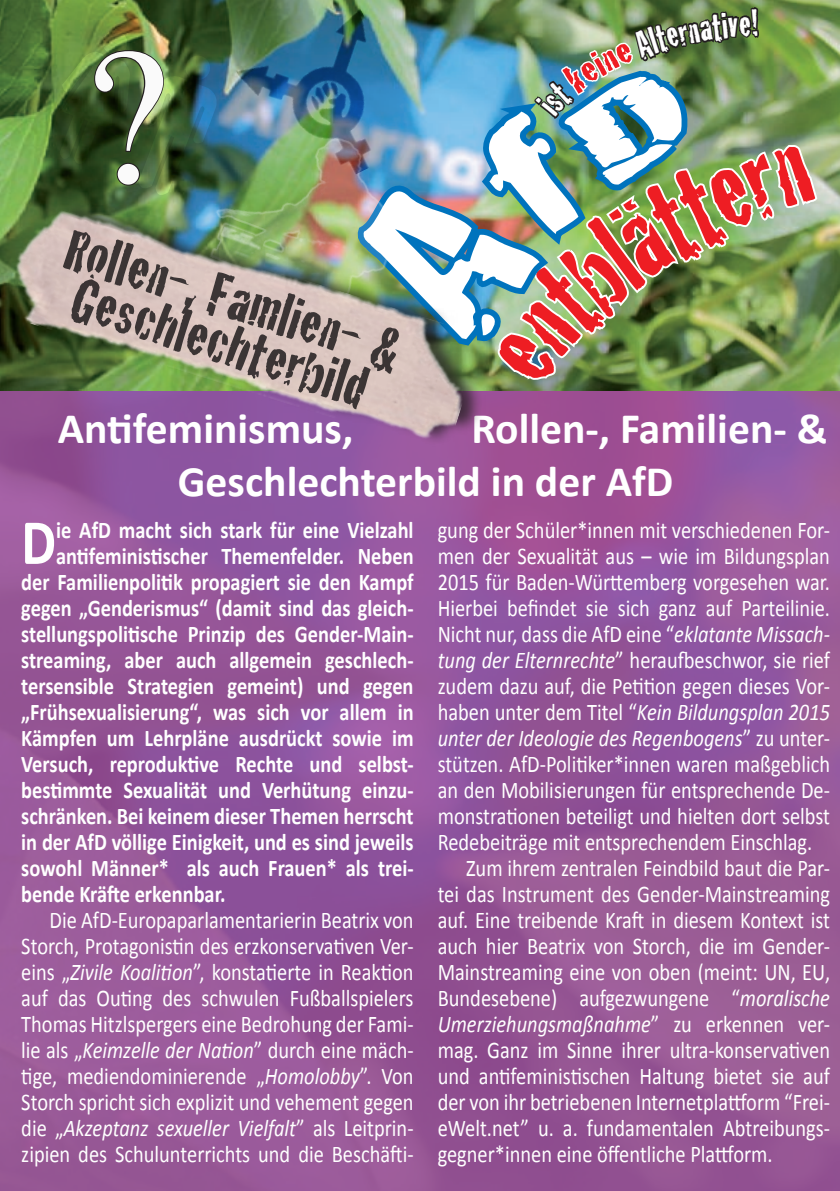
<style>
.page{position:relative;width:840px;height:1191px;background:#fff}
.page>*{position:absolute;margin:0;border:0;box-sizing:border-box;transform-origin:0 0}
.t1{font:195px "Times";color:#fafafa}
.t2{font:700 65px "Calibri";color:#fff;scale:.85 1}
.t3{font:61.4px/45.8px "Cracked";color:#231f20;text-align:center}
.t4{font:700 43.6px/52.4px "Calibri";color:#fff}
.t5{font:24px/26px "Calibri";color:#fff;text-align:justify;scale:.85 1}
.t6{font:700 24px "Calibri";color:#fff;scale:.85 1}
.t7{font:italic 24px "Calibri";color:#fff;scale:.85 1}
.s1{font-style:italic}
.s2{font-style:normal}
</style>
<div class="page">
<div style="left:0;top:0;width:839px;height:1191px;background:#965699"></div>
<img style="left:0;top:0;width:839px;height:390px">
<img style="left:219px;top:87px;width:17px;height:109px">
<img style="left:59px;top:29px;width:160px;height:167px">
<img style="left:0;top:196px;width:483px;height:258px">
<img style="left:236px;top:9px;width:112px;height:193px">
<img style="left:348px;top:0;width:470px;height:388px">
<h1 class="t1" style="left:82px;top:-65px;width:88px">?</h1>
<h3 class="t3" style="left:74px;top:223px;width:350px;rotate:17deg">Rollen-, Famlien- &amp;<br>Geschlechterbild</h3>
<h3 class="t4" style="left:58px;top:401px;width:297px">Antifeminismus,</h3>
<h3 class="t4" style="left:178px;top:401px;width:650px;text-indent:293px">Rollen-, Familien- &amp;<br>Geschlechterbild in der AfD</h3>
<h2 class="t2" style="left:21px;top:502px;width:42px">D</h2>
<p class="t6" style="left:56px;top:515px;width:422px">ie AfD macht sich stark für eine Vielzahl</p>
<p class="t6" style="left:56px;top:541px;width:422px">antifeministischer Themenfelder. Neben</p>
<p class="t6" style="left:21px;top:567px;width:463px">der Familienpolitik propagiert sie den Kampf</p>
<p class="t6" style="left:21px;top:593px;width:463px">gegen „Genderismus“ (damit sind das gleich-</p>
<p class="t6" style="left:21px;top:619px;width:463px">stellungspolitische Prinzip des Gender-Main-</p>
<p class="t6" style="left:21px;top:645px;width:463px">streaming, aber auch allgemein geschlech-</p>
<p class="t6" style="left:21px;top:671px;width:463px">tersensible Strategien gemeint) und gegen</p>
<p class="t6" style="left:21px;top:697px;width:463px">„Frühsexualisierung“, was sich vor allem in</p>
<p class="t6" style="left:21px;top:723px;width:463px">Kämpfen um Lehrpläne ausdrückt sowie im</p>
<p class="t6" style="left:21px;top:749px;width:463px">Versuch, reproduktive Rechte und selbst-</p>
<p class="t6" style="left:21px;top:775px;width:463px">bestimmte Sexualität und Verhütung einzu-</p>
<p class="t6" style="left:21px;top:801px;width:463px">schränken. Bei keinem dieser Themen herrscht</p>
<p class="t6" style="left:21px;top:827px;width:463px">in der AfD völlige Einigkeit, und es sind jeweils</p>
<p class="t6" style="left:21px;top:853px;width:463px">sowohl Männer* als auch Frauen* als trei-</p>
<p class="t6" style="left:21px;top:879px;width:242px">bende Kräfte erkennbar.</p>
<p class="t5" style="left:21px;top:906px;width:463px;text-indent:28px">Die AfD-Europaparlamentarierin Be-a-trix von Storch, Protagonistin des erzkonservativen Ver&shy;eins „<span class="s1">Zivile Koalition</span>”, konstatierte in Reaktion auf das Outing des schwulen Fußballspielers Thomas Hitzlspergers eine Bedrohung der Fami&shy;lie als „<span class="s1">Keimzelle der Nation</span>” durch eine mäch&shy;tige, mediendominierende „<span class="s1">Homolobby</span>”. Von Storch spricht sich explizit und vehement gegen die „<span class="s1">Akzeptanz sexueller Vielfalt</span>” als Leitprin&shy;zipien des Schulunterrichts und die Beschäfti-</p>
<p class="t5" style="left:437px;top:516px;width:463px">gung der Schüler*innen mit verschiedenen For-</p>
<p class="t5" style="left:437px;top:542px;width:463px">men der Sexualität aus – wie im Bildungsplan</p>
<p class="t5" style="left:437px;top:568px;width:463px">2015 für Baden-Württemberg vorgesehen war.</p>
<p class="t5" style="left:437px;top:594px;width:463px">Hierbei befindet sie sich ganz auf Parteilinie.</p>
<p class="t5" style="left:437px;top:620px;width:463px">Nicht nur, dass die AfD eine “<span class="s1">eklatante Missach-</span></p>
<p class="t5" style="left:437px;top:646px;width:463px"><span class="s1">tung der Elternrechte</span>” heraufbeschwor, sie rief</p>
<p class="t5" style="left:437px;top:672px;width:463px">zudem dazu auf, die Petition gegen dieses Vor-</p>
<p class="t7" style="left:437px;top:697px;width:463px"><span class="s2">haben unter dem Titel “</span>Kein Bildungsplan 2015</p>
<p class="t7" style="left:437px;top:723px;width:463px">unter der Ideologie des Regenbogens<span class="s2">” zu unter-</span></p>
<p class="t5" style="left:437px;top:750px;width:463px">stützen. AfD-Politiker*innen waren maßgeblich</p>
<p class="t5" style="left:437px;top:776px;width:463px">an den Mobilisierungen für entsprechende De-</p>
<p class="t5" style="left:437px;top:802px;width:463px">monstrationen beteiligt und hielten dort selbst</p>
<p class="t5" style="left:437px;top:828px;width:442px">Redebeiträge mit entsprechendem Einschlag.</p>
<p class="t5" style="left:466px;top:854px;width:429px">Zum ihrem zentralen Feindbild baut die Par-</p>
<p class="t5" style="left:437px;top:880px;width:463px">tei das Instrument des Gender-Mainstreaming</p>
<p class="t5" style="left:437px;top:906px;width:463px">auf. Eine treibende Kraft in diesem Kontext ist</p>
<p class="t5" style="left:437px;top:932px;width:463px">auch hier Beatrix von Storch, die im Gender-</p>
<p class="t5" style="left:437px;top:958px;width:463px">Mainstreaming eine von oben (meint: UN, EU,</p>
<p class="t5" style="left:437px;top:984px;width:463px">Bundesebene) aufgezwungene “<span class="s1">moralische</span></p>
<p class="t7" style="left:437px;top:1009px;width:463px">Umerziehungsmaßnahme<span class="s2">” zu erkennen ver-</span></p>
<p class="t5" style="left:437px;top:1036px;width:463px">mag. Ganz im Sinne ihrer ultra-konservativen</p>
<p class="t5" style="left:437px;top:1062px;width:463px">und antifeministischen Haltung bietet sie auf</p>
<p class="t5" style="left:437px;top:1088px;width:463px">der von ihr betriebenen Internetplattform “Frei-</p>
<p class="t5" style="left:437px;top:1114px;width:461px">eWelt.net” u. a. fundamentalen Ab-trei-bungs-</p>
<p class="t5" style="left:437px;top:1140px;width:395px">gegner*innen eine öffentliche Plattform.</p>
</div>
